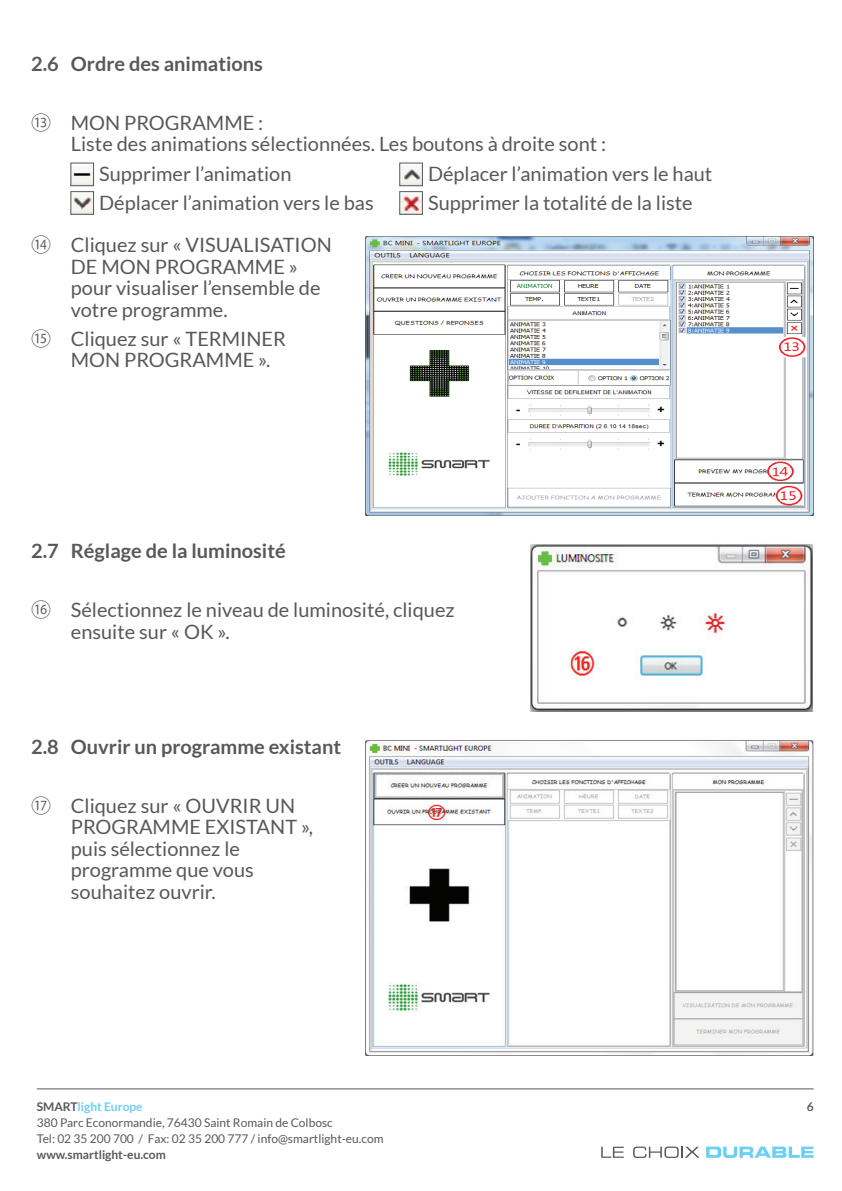
<style>
.page{position:relative;width:842px;height:1191px;background:#fff}
.page>*{position:absolute;margin:0;border:0;box-sizing:border-box;transform-origin:0 0}
.t1{font:19.8px/21.6px "Lato";color:#57585a}
.t2{font:700 19.8px "Lato";color:#57585a}
.t3{font:12px/16px "Lato";color:#57585a}
.t4{font:700 12px "Lato";color:#57585a}
.s1{font-family:"Koz Go Pr 6 N"}
.s2{font-weight:700}
.s3{font-weight:700;color:#6ccff6}
</style>
<div class="page">
<hr style="left:37px;top:1088px;width:777px;height:1px;background:#57585a">
<svg style="left:601px;top:1146px;width:23px;height:11px"></svg>
<svg style="left:633px;top:1146px;width:66px;height:12px"></svg>
<svg style="left:706px;top:1146px;width:108px;height:12px"></svg>
<img style="left:366px;top:237px;width:448px;height:278px">
<img style="left:73px;top:170px;width:19px;height:14px">
<img style="left:401px;top:168px;width:20px;height:16px">
<img style="left:73px;top:195px;width:19px;height:17px">
<img style="left:401px;top:196px;width:20px;height:16px">
<div style="left:71px;top:163px;width:23px;height:23px;border:1px solid #57585a"></div>
<div style="left:71px;top:191px;width:23px;height:23px;border:1px solid #57585a"></div>
<div style="left:399px;top:163px;width:24px;height:23px;border:1px solid #57585a"></div>
<div style="left:399px;top:191px;width:24px;height:23px;border:1px solid #57585a"></div>
<img style="left:530px;top:544px;width:283px;height:167px">
<img style="left:366px;top:740px;width:448px;height:315px">
<p class="t2" style="left:31px;top:52px;width:233px">2.6 Ordre des animations</p>
<p class="t1" style="left:71px;top:111px;width:537px;text-indent:-40px"><span class="s1">⑬</span> MON PROGRAMME :<br>Liste des animations sélectionnées. Les boutons à droite sont :</p>
<p class="t1" style="left:99px;top:162px;width:194px">Supprimer l’animation</p>
<p class="t1" style="left:428px;top:162px;width:286px">Déplacer l’animation vers le haut</p>
<p class="t1" style="left:99px;top:192px;width:276px">Déplacer l’animation vers le bas</p>
<p class="t1" style="left:428px;top:192px;width:266px">Supprimer la totalité de la liste</p>
<p class="t1" style="left:71px;top:233px;width:262px;text-indent:-40px"><span class="s1">⑭</span> Cliquez sur « VISUALISATION<br>DE MON PROGRAMME » pour visualiser l’ensemble de votre programme.</p>
<p class="t1" style="left:71px;top:327px;width:217px;text-indent:-40px"><span class="s1">⑮</span> Cliquez sur « TERMINER<br>MON PROGRAMME ».</p>
<p class="t2" style="left:31px;top:539px;width:256px">2.7 Réglage de la luminosité</p>
<p class="t1" style="left:71px;top:598px;width:385px;text-indent:-40px"><span class="s1">⑯</span> Sélectionnez le niveau de luminosité, cliquez ensuite sur « OK ».</p>
<p class="t2" style="left:31px;top:734px;width:311px">2.8 Ouvrir un programme existant</p>
<p class="t1" style="left:71px;top:794px;width:244px;text-indent:-40px"><span class="s1">⑰</span> Cliquez sur « OUVRIR UN<br>PROGRAMME EXISTANT », puis sélectionnez le programme que vous souhaitez ouvrir.</p>
<p class="t3" style="left:37px;top:1098px;width:348px"><span class="s2">SMART</span><span class="s3">light Europe<br></span>380 Parc Econormandie, 76430 Saint Romain de Colbosc<br>Tel: 02 35 200 700 / Fax: 02 35 200 777 / info@smartlight-eu.com</p>
<p class="t4" style="left:37px;top:1146px;width:130px">www.smartlight-eu.com</p>
<p class="t4" style="left:807px;top:1098px;width:8px">6</p>
</div>
